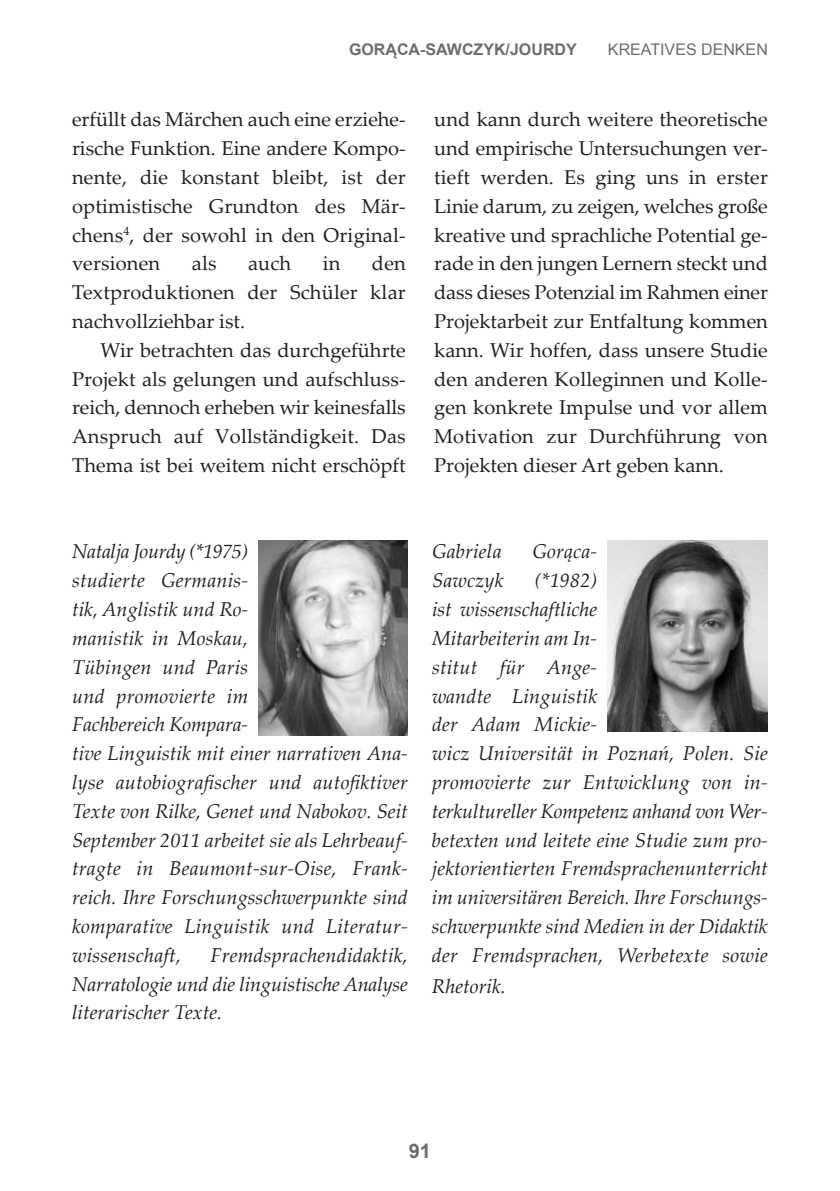
<style>
.page{position:relative;width:840px;height:1191px;background:#fff}
.page>*{position:absolute;margin:0;border:0;box-sizing:border-box;transform-origin:0 0}
.t1{font:italic 20px/28.8px "Palatino Linotype";color:#231f20}
.t2{font:20px/28.8px "Palatino Linotype";letter-spacing:.01em;color:#231f20;text-align:justify}
.t3{font:700 20px "Arial";color:#6c6d70}
.t4{font:700 16px "Arial";color:#6c6d70}
.t5{font:16px "Arial";color:#6c6d70}
</style>
<div class="page">
<img style="left:258px;top:541px;width:150px;height:194px">
<img style="left:607px;top:540px;width:160px;height:191px">
<p class="t4" style="left:349px;top:41px;width:229px">GORĄCA-SAWCZYK/JOURDY</p>
<p class="t5" style="left:607px;top:41px;width:161px">KREATIVES DENKEN</p>
<p class="t2" style="left:72px;top:107px;width:335px">erfüllt das Märchen auch eine erziehe&shy;rische Funktion. Eine andere Kompo&shy;nente, die konstant bleibt, ist der optimistische Grundton des Mär&shy;chens<sup>4</sup>, der sowohl in den Original&shy;versionen</p>
<p class="t2" style="left:72px;top:251px;width:335px;text-indent:300px">den Textproduktionen der Schüler klar nachvollziehbar ist.</p>
<p class="t2" style="left:72px;top:338px;width:335px;text-indent:28px">Wir betrachten das durchgeführte Projekt als gelungen und aufschluss&shy;reich, dennoch erheben wir keinesfalls Anspruch auf Vollständigkeit. Das Thema ist bei weitem nicht erschöpft</p>
<p class="t2" style="left:192px;top:251px;width:26px">als</p>
<p class="t2" style="left:248px;top:251px;width:45px">auch</p>
<p class="t2" style="left:322px;top:251px;width:19px">in</p>
<p class="t2" style="left:434px;top:107px;width:335px">und kann durch weitere theoretische und empirische Untersuchungen ver&shy;tieft werden. Es ging uns in erster Linie darum, zu zeigen, welches große kreative und sprachliche Potential ge&shy;rade in den jungen Lernern steckt und dass dieses Potenzial im Rahmen einer Projektarbeit zur Entfaltung kommen kann. Wir hoffen, dass unsere Studie den anderen Kolleginnen und Kolle&shy;gen konkrete Impulse und vor allem Motivation zur Durchführung von Projekten dieser Art geben kann.</p>
<p class="t1" style="left:72px;top:539px;width:337px">Natalja Jourdy (*1975)<br>studierte Germanis-<br>tik, Anglistik und Ro-<br>manistik in Moskau,<br>Tübingen und Paris<br>und promovierte im<br>Fachbereich Kompara-<br>tive Linguistik mit einer narrativen Ana&shy;lyse autobiografischer und autofiktiver<br>Texte von Rilke, Genet und Nabokov. Seit<br>September 2011 arbeitet sie als Lehrbeauf&shy;tragte in Beaumont-sur-Oise, Frank&shy;reich. Ihre Forschungsschwerpunkte sind komparative Linguistik und Literatur&shy;wissenschaft,</p>
<p class="t1" style="left:72px;top:943px;width:337px;text-align:justify;text-indent:138px">Fremdsprachendidaktik, Narratologie und die linguistische Analyse literarischer Texte.</p>
<p class="t1" style="left:432px;top:539px;width:71px">Gabriela</p>
<p class="t1" style="left:532px;top:539px;width:66px">Gorąca-</p>
<p class="t1" style="left:432px;top:568px;width:73px">Sawczyk</p>
<p class="t1" style="left:431px;top:568px;width:337px;text-indent:103px">(*1982)<br>ist wissenschaftliche<br>Mitarbeiterin am In-<br>stitut für Ange-<br>wandte Linguistik<br>der Adam Mickie-<br>wicz Universität in Poznań, Polen. Sie promovierte zur Entwicklung von in&shy;terkultureller Kompetenz anhand von Wer&shy;betexten und leitete eine Studie zum pro&shy;jektorientierten Fremdsprachenunterricht im universitären Bereich. Ihre Forschungs&shy;schwerpunkte sind Medien in der Didaktik der Fremdsprachen, Werbetexte sowie</p>
<p class="t1" style="left:432px;top:974px;width:75px">Rhetorik.</p>
<p class="t3" style="left:408px;top:1139px;width:24px">91</p>
</div>
